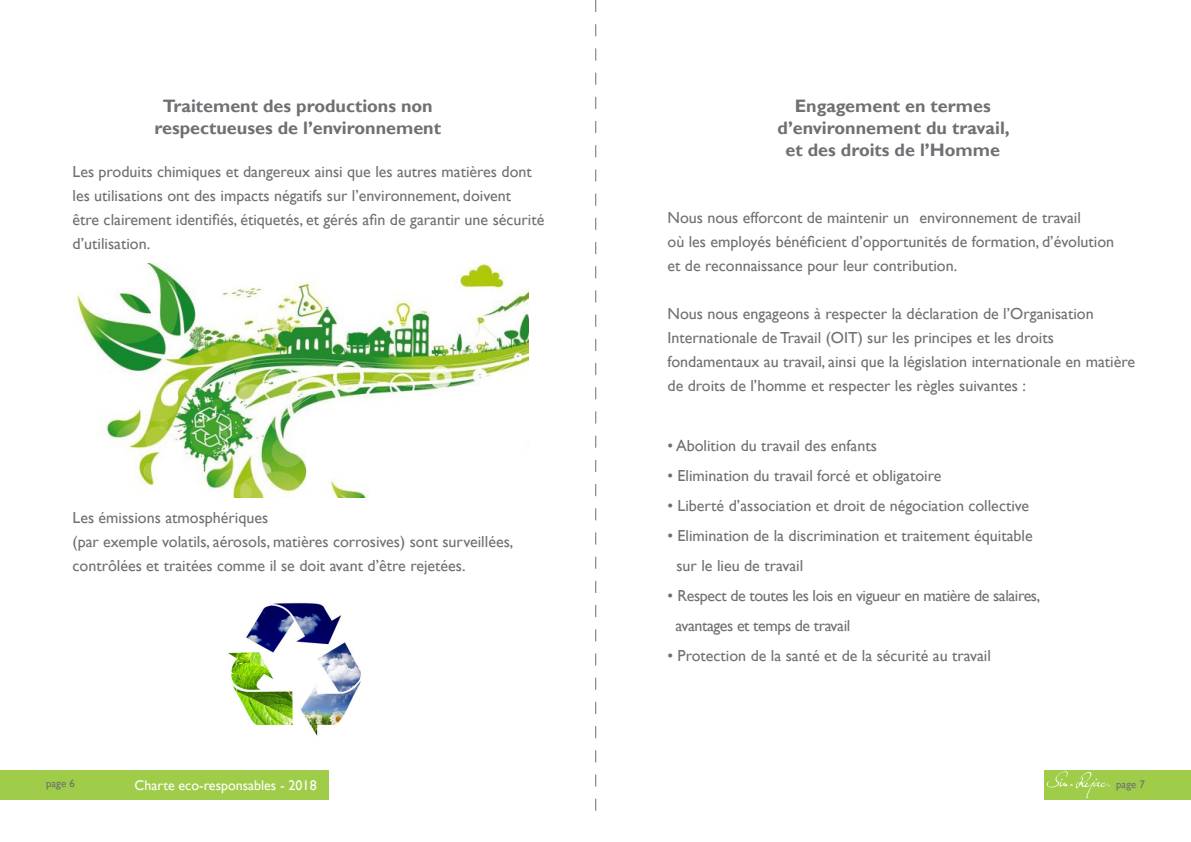
<style>
.page{position:relative;width:1191px;height:842px;background:#fff}
.page>*{position:absolute;margin:0;border:0;box-sizing:border-box;transform-origin:0 0}
.t1{font:700 18px "Gill Sans";color:#6f7073}
.t2{font:16px/24px "Gill Sans";color:#6f7073}
.t3{font:16px "Gill Sans";letter-spacing:-.025em;color:#6f7073}
.t4{font:14px "Gill Sans";color:#fff}
.t5{font:11px "Gill Sans";color:#6f7073}
</style>
<div class="page">
<div style="left:0;top:770px;width:329px;height:29px;background:#9fcd49"></div>
<div style="left:1044px;top:770px;width:147px;height:29px;background:#9fcd49"></div>
<svg style="left:1046px;top:771px;width:64px;height:27px"></svg>
<img style="left:74px;top:263px;width:454px;height:235px">
<img style="left:228px;top:602px;width:133px;height:134px">
<svg style="left:595px;top:0;width:1px;height:811px"></svg>
<p class="t1" style="left:163px;top:95px;width:272px">Traitement des productions non</p>
<p class="t1" style="left:154px;top:117px;width:288px">respectueuses de l’environnement</p>
<p class="t2" style="left:72px;top:160px;width:461px">Les produits chimiques et dangereux ainsi que les autres matières dont</p>
<p class="t2" style="left:72px;top:184px;width:440px">les utilisations ont des impacts négatifs sur l’environnement, doivent</p>
<p class="t2" style="left:72px;top:208px;width:473px">être clairement identifiés, étiquetés, et gérés afin de garantir une sécurité</p>
<p class="t2" style="left:72px;top:232px;width:79px">d’utilisation.</p>
<p class="t2" style="left:72px;top:506px;width:197px">Les émissions atmosphériques</p>
<p class="t2" style="left:72px;top:530px;width:442px">(par exemple volatils, aérosols, matières corrosives) sont surveillées, contrôlées et traitées comme il se doit avant d’être rejetées.</p>
<p class="t1" style="left:794px;top:95px;width:197px">Engagement en termes</p>
<p class="t1" style="left:777px;top:117px;width:234px">d’environnement du travail,</p>
<p class="t1" style="left:785px;top:139px;width:216px">et des droits de l’Homme</p>
<p class="t2" style="left:667px;top:206px;width:415px">Nous nous efforcont de maintenir un environnement de travail</p>
<p class="t2" style="left:667px;top:230px;width:448px">où les employés bénéficient d’opportunités de formation, d’évolution</p>
<p class="t2" style="left:667px;top:254px;width:291px">et de reconnaissance pour leur contribution.</p>
<p class="t2" style="left:667px;top:302px;width:427px">Nous nous engageons à respecter la déclaration de l’Organisation</p>
<p class="t2" style="left:667px;top:326px;width:388px">Internationale de Travail (OIT) sur les principes et les droits</p>
<p class="t2" style="left:667px;top:350px;width:469px">fondamentaux au travail, ainsi que la législation internationale en matière de droits de l’homme et respecter les règles suivantes :</p>
<p class="t2" style="left:667px;top:434px;width:211px">• Abolition du travail des enfants</p>
<p class="t2" style="left:667px;top:464px;width:275px">• Elimination du travail forcé et obligatoire</p>
<p class="t2" style="left:667px;top:494px;width:363px">• Liberté d’association et droit de négociation collective</p>
<p class="t2" style="left:667px;top:524px;width:367px">• Elimination de la discrimination et traitement équitable</p>
<p class="t2" style="left:676px;top:554px;width:128px">sur le lieu de travail</p>
<p class="t3" style="left:667px;top:586px;width:374px">• Respect de toutes les lois en vigueur en matière de salaires,</p>
<p class="t3" style="left:675px;top:616px;width:176px">avantages et temps de travail</p>
<p class="t2" style="left:667px;top:644px;width:325px">• Protection de la santé et de la sécurité au travail</p>
<p class="t4" style="left:135px;top:777px;width:183px">Charte eco-responsables - 2018</p>
<p class="t5" style="left:46px;top:777px;width:30px">page 6</p>
<p class="t5" style="left:1116px;top:777px;width:30px">page 7</p>
</div>
